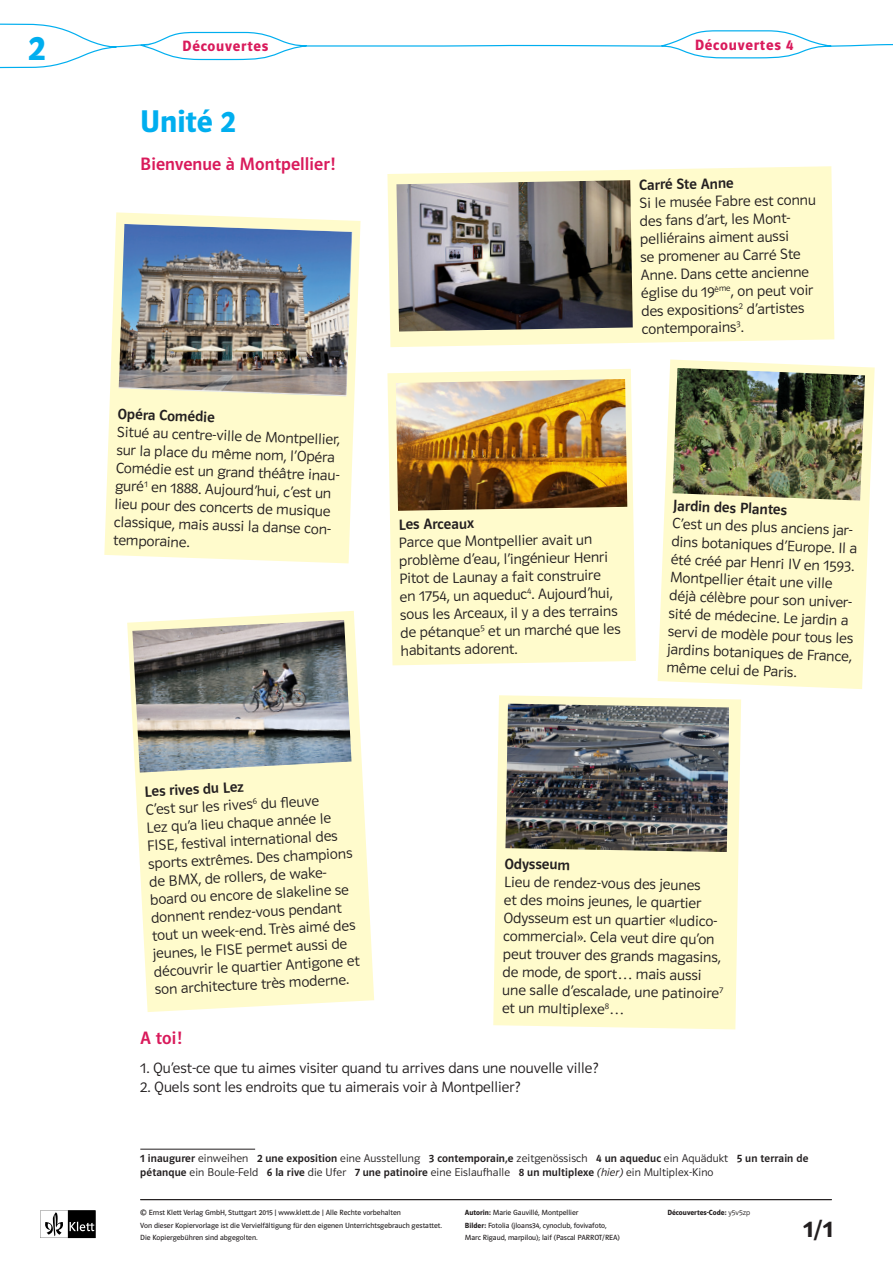
<style>
.page{position:relative;width:893px;height:1263px;background:#fff}
.page>*{position:absolute;margin:0;border:0;box-sizing:border-box;transform-origin:0 0}
.cda6_Kapitelnummer{font:36px "Polo ST11 K Hfett";color:#00aeef}
.t1{font:31.5px "Polo ST11 K Hfett";color:#00aeef}
.t2{font:24px "Polo ST11 K Hfett";color:#231f20}
.cda6_Titel_Aufgabe{font:18px "Polo ST11 K Krftg";letter-spacing:.005em;color:#d91a5b}
.cda6_text{font:15px/18px "Polo ST11 K Leicht";color:#231f20}
.t3{font:15px "Polo ST11 K Krftg";color:#231f20}
.SB6_Kolumnentitel{font:15px "Polo ST11 K Hfett";letter-spacing:.05em;color:#d91a5b}
.cda6_Vokabular_Fussn{font:11.25px/13.5px "Polo ST11 K Krftg";letter-spacing:.01em;color:#231f20}
.PDF{font:7.5px/12.8px "Polo ST11 K Buch";color:#231f20}
.PDF-2{font:7.5px "Polo ST11 K Hfett";color:#231f20}
.s1{font-family:"Polo ST11 K Leicht"}
.s2{font-family:"Polo ST11 K Leicht Kursiv"}
.s3{font-family:"Polo ST11 K Hfett"}
</style>
<div class="page">
<svg style="left:40px;top:1210px;width:56px;height:28px"></svg>
<hr style="left:140px;top:1199px;width:692px;height:1px;background:#231f20">
<hr style="left:140px;top:1149px;width:115px;height:1px;background:#231f20">
<svg style="left:104px;top:212px;width:257px;height:351px;background:#fefbd2"></svg>
<img style="left:119px;top:224px;width:233px;height:172px">
<svg style="left:493px;top:695px;width:248px;height:334px;background:#fefbd0"></svg>
<img style="left:505px;top:704px;width:224px;height:148px">
<svg style="left:658px;top:359px;width:217px;height:330px;background:#fefbd2"></svg>
<img style="left:673px;top:368px;width:192px;height:133px">
<div style="left:387px;top:369px;width:249px;height:296px;background:#fffbcc"></div>
<img style="left:396px;top:379px;width:231px;height:132px">
<svg style="left:387px;top:166px;width:447px;height:181px;background:#fffbd0"></svg>
<img style="left:396px;top:180px;width:237px;height:152px">
<svg style="left:127px;top:611px;width:247px;height:401px;fill:#fffbcc"></svg>
<img style="left:132px;top:620px;width:219px;height:153px">
<svg style="left:0;top:23px;width:893px;height:46px"></svg>
<p class="cda6_Kapitelnummer" style="left:28px;top:28px;width:19px">2</p>
<p class="SB6_Kolumnentitel" style="left:182px;top:38px;width:88px">Découvertes</p>
<p class="SB6_Kolumnentitel" style="left:695px;top:36px;width:100px">Découvertes 4</p>
<p class="t1" style="left:140px;top:103px;width:97px">Unité 2</p>
<p class="cda6_Titel_Aufgabe" style="left:140px;top:154px;width:197px">Bienvenue à Montpellier!</p>
<p class="t3" style="left:118px;top:405px;width:99px;rotate:2deg">Opéra Comédie</p>
<p class="cda6_text" style="left:117px;top:423px;width:229px;rotate:2deg">Situé au centre-ville de Montpellier, sur la place du même nom, l’Opéra<br>Comédie est un grand théâtre inau&shy;guré<sup>1</sup> en 1888. Aujourd’hui, c’est un lieu pour des concerts de musique classique, mais aussi la danse con&shy;temporaine.</p>
<p class="t3" style="left:639px;top:177px;width:96px;rotate:-1deg">Carré Ste Anne</p>
<p class="cda6_text" style="left:639px;top:194px;width:178px;rotate:-1deg">Si le musée Fabre est connu des fans d’art, les Mont&shy;pelliérains aiment aussi<br>se promener au Carré Ste<br>Anne. Dans cette ancienne église du 19<sup>ème</sup>, on peut voir des expositions<sup>2</sup> d’artistes contemporains<sup>3</sup>.</p>
<p class="t3" style="left:398px;top:516px;width:77px;rotate:-1deg">Les Arceaux</p>
<p class="cda6_text" style="left:399px;top:534px;width:222px;rotate:-1deg">Parce que Montpellier avait un problème d’eau, l’ingénieur Henri<br>Pitot de Launay a fait construire en 1754, un aqueduc<sup>4</sup>. Aujourd’hui, sous les Arceaux, il y a des terrains de pétanque<sup>5</sup> et un marché que les habitants adorent.</p>
<p class="t3" style="left:673px;top:497px;width:116px;rotate:2deg">Jardin des Plantes</p>
<p class="cda6_text" style="left:672px;top:515px;width:188px;rotate:2deg">C’est un des plus anciens jar&shy;dins botaniques d’Europe. Il a été créé par Henri IV en 1593.<br>Montpellier était une ville déjà célèbre pour son univer&shy;sité de médecine. Le jardin a servi de modèle pour tous les jardins botaniques de France, même celui de Paris.</p>
<p class="t3" style="left:144px;top:783px;width:101px;rotate:-3deg">Les rives du Lez</p>
<p class="cda6_text" style="left:145px;top:801px;width:207px;rotate:-3deg">C’est sur les rives<sup>6</sup> du fl euve<br>Lez qu’a lieu chaque année le<br>FISE, festival international des sports extrêmes. Des champions de BMX, de rollers, de wake&shy;board ou encore de slakeline se donnent rendez-vous pendant tout un week-end. Très aimé des jeunes, le FISE permet aussi de découvrir le quartier Antigone et son architecture très moderne.</p>
<p class="t3" style="left:505px;top:855px;width:67px;rotate:1deg">Odysseum</p>
<p class="cda6_text" style="left:504px;top:873px;width:222px;rotate:1deg">Lieu de rendez-vous des jeunes<br>et des moins jeunes, le quartier<br>Odysseum est un quartier «ludico&shy;commercial». Cela veut dire qu’on peut trouver des grands magasins, de mode, de sport… mais aussi une salle d’escalade, une patinoire<sup>7 </sup>et un multiplexe<sup>8</sup>…</p>
<p class="cda6_Titel_Aufgabe" style="left:140px;top:1028px;width:43px">A toi!</p>
<p class="cda6_text" style="left:140px;top:1059px;width:459px">1. Qu’est-ce que tu aimes visiter quand tu arrives dans une nouvelle ville?</p>
<p class="cda6_text" style="left:140px;top:1078px;width:381px">2. Quels sont les endroits que tu aimerais voir à Montpellier?</p>
<p class="cda6_Vokabular_Fussn" style="left:140px;top:1152px;width:669px">1 inaugurer <span class="s1">einweihen</span> 2 une exposition <span class="s1">eine Ausstellung</span> 3 contemporain,e <span class="s1">zeitgenössisch</span> 4 un aqueduc <span class="s1">ein Aquädukt</span> 5 un terrain de pétanque <span class="s1">ein Boule-Feld</span> 6 la rive <span class="s1">die Ufer</span> 7 une patinoire <span class="s1">eine Eislaufhalle</span> 8 un multiplexe <span class="s2">(hier)</span> <span class="s1">ein Multiplex-Kino</span></p>
<p class="PDF" style="left:140px;top:1206px;width:262px">© Ernst Klett Verlag GmbH, Stuttgart 2015 | www.klett.de | Alle Rechte vorbehalten</p>
<p class="PDF-2" style="left:667px;top:1208px;width:84px">Découvertes-Code: <span class="s1">y5v5zp</span></p>
<p class="PDF" style="left:140px;top:1219px;width:303px">Von dieser Kopiervorlage ist die Vervielfältigung für den eigenen Unterrichtsgebrauch gestattet.<br>Die Kopiergebühren sind abgegolten.</p>
<p class="PDF" style="left:465px;top:1206px;width:115px"><span class="s3">Autorin:</span> Marie Gauvillé, Montpellier</p>
<p class="PDF" style="left:465px;top:1219px;width:156px"><span class="s3">Bilder:</span> Fotolia (jloans34, cynoclub, fovivafoto,<br>Marc Rigaud, marpilou); laif (Pascal PARROT/REA)</p>
<p class="t2" style="left:803px;top:1216px;width:31px">1/1</p>
</div>
